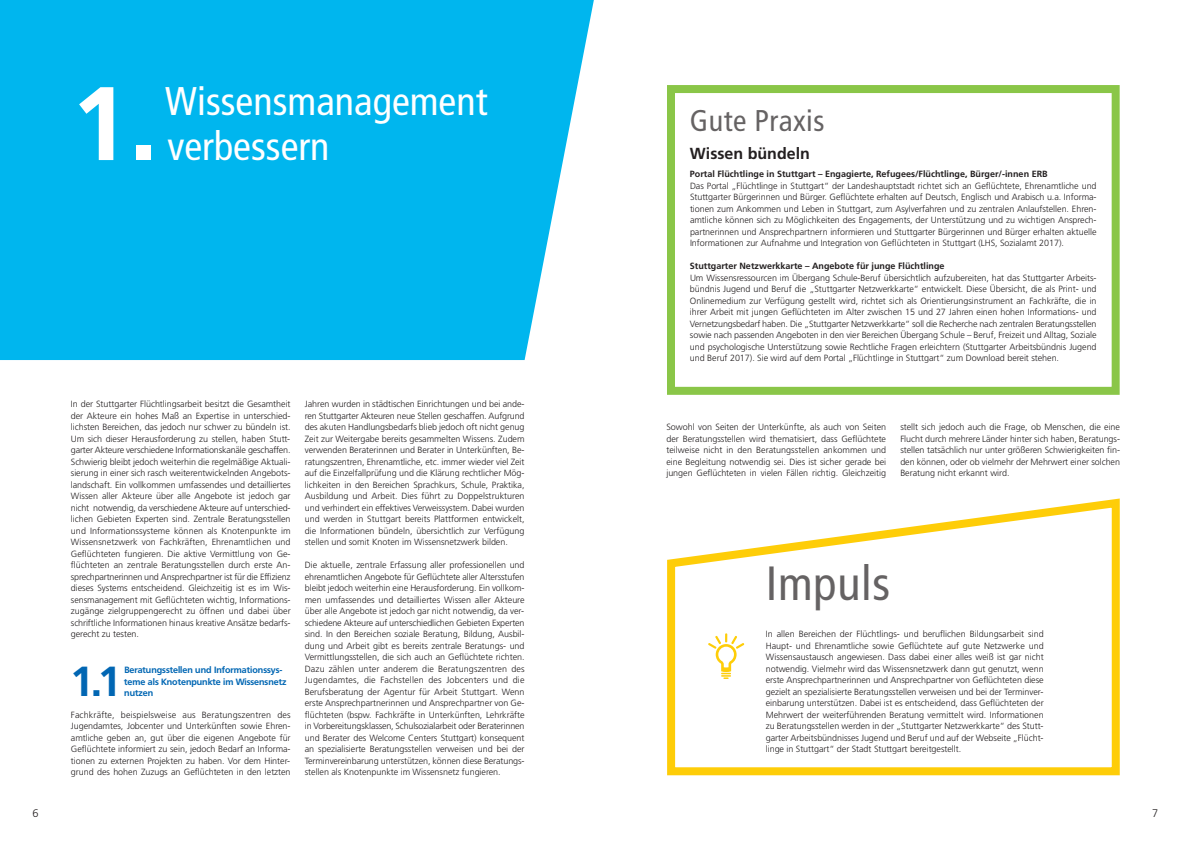
<style>
.page{position:relative;width:1191px;height:842px;background:#fff}
.page>*{position:absolute;margin:0;border:0;box-sizing:border-box;transform-origin:0 0}
.t1{font:700 104.4px "Frutiger LT Com";color:#fff}
.t2{font:condensed 48px "Frutiger";letter-spacing:.015em;color:rgb(35 31 32/.7)}
.t3{font:700 41.6px "Frutiger BQ";color:#0166b3}
.t4{font:condensed 40px/45px "Frutiger LT Com";color:#fff}
.t5{font:condensed 30px "Frutiger";letter-spacing:.015em;color:rgb(35 31 32/.7)}
.t6{font:700 16px "Frutiger";color:#231f20}
.t7{font:300 11px "Frutiger LT Com";color:#231f20}
.t8{font:300 9px/11.5px "Frutiger LT Com";letter-spacing:-.005em;color:#231f20;text-align:justify}
.t9{font:700 9px "Frutiger";color:#231f20}
.t10{font:700 9px/11.5px "Frutiger BQ";color:#0166b3}
</style>
<div class="page">
<div style="left:0;top:0;width:594px;height:360px;background:#00b6ee"></div>
<svg style="left:667px;top:498px;width:452px;height:277px"></svg>
<svg style="left:708px;top:633px;width:36px;height:46px"></svg>
<div style="left:667px;top:85px;width:452px;height:310px;border:8px solid #8ac648"></div>
<h1 class="t1" style="left:71px;top:63px;width:89px">1.</h1>
<h3 class="t4" style="left:165px;top:79px;width:324px">Wissensmanagement verbessern</h3>
<p class="t8" style="left:71px;top:398px;width:221px">In der Stuttgarter Flüchtlingsarbeit besitzt die Gesamtheit der Akteure ein hohes Maß an Expertise in unterschied&shy;lichsten Bereichen, das jedoch nur schwer zu bündeln ist.<br>Um sich dieser Herausforderung zu stellen, haben Stutt&shy;garter Akteure verschiedene Informationskanäle geschaffen.<br>Schwierig bleibt jedoch weiterhin die regelmäßige Aktuali&shy;sierung in einer sich rasch weiterentwickelnden Angebots&shy;landschaft. Ein vollkommen umfassendes und detailliertes Wissen aller Akteure über alle Angebote ist jedoch gar nicht notwendig, da verschiedene Akteure auf unterschied&shy;lichen Gebieten Experten sind. Zentrale Beratungsstellen und Informationssysteme können als Knotenpunkte im Wissensnetzwerk von Fachkräften, Ehrenamtlichen und Geflüchteten fungieren. Die aktive Vermittlung von Ge&shy;flüchteten an zentrale Beratungsstellen durch erste An&shy;sprechpartnerinnen und Ansprechpartner ist für die Effizienz dieses Systems entscheidend. Gleichzeitig ist es im Wis&shy;sensmanagement mit Geflüchteten wichtig, Informations&shy;zugänge zielgruppengerecht zu öffnen und dabei über schriftliche Informationen hinaus kreative Ansätze bedarfs&shy;gerecht zu testen.</p>
<h3 class="t3" style="left:71px;top:659px;width:53px">1.1</h3>
<p class="t10" style="left:124px;top:665px;width:164px">Beratungsstellen und Informationssys&shy;teme als Knotenpunkte im Wissensnetz nutzen</p>
<p class="t8" style="left:71px;top:709px;width:221px">Fachkräfte, beispielsweise aus Beratungszentren des Jugendamtes, Jobcenter und Unterkünften sowie Ehren&shy;amtliche geben an, gut über die eigenen Angebote für Geflüchtete informiert zu sein, jedoch Bedarf an Informa&shy;tionen zu externen Projekten zu haben. Vor dem Hinter&shy;grund des hohen Zuzugs an Geflüchteten in den letzten</p>
<p class="t8" style="left:305px;top:398px;width:221px">Jahren wurden in städtischen Einrichtungen und bei ande&shy;ren Stuttgarter Akteuren neue Stellen geschaffen. Aufgrund des akuten Handlungsbedarfs blieb jedoch oft nicht genug Zeit zur Weitergabe bereits gesammelten Wissens. Zudem verwenden Beraterinnen und Berater in Unterkünften, Be&shy;ratungszentren, Ehrenamtliche, etc. immer wieder viel Zeit auf die Einzelfallprüfung und die Klärung rechtlicher Mög&shy;lichkeiten in den Bereichen Sprachkurs, Schule, Praktika, Ausbildung und Arbeit. Dies führt zu Doppelstrukturen und verhindert ein effektives Verweissystem. Dabei wurden und werden in Stuttgart bereits Plattformen entwickelt, die Informationen bündeln, übersichtlich zur Verfügung stellen und somit Knoten im Wissensnetzwerk bilden.</p>
<p class="t8" style="left:305px;top:559px;width:221px">Die aktuelle, zentrale Erfassung aller professionellen und ehrenamtlichen Angebote für Geflüchtete aller Altersstufen bleibt jedoch weiterhin eine Herausforderung. Ein vollkom&shy;men umfassendes und detailliertes Wissen aller Akteure über alle Angebote ist jedoch gar nicht notwendig, da ver&shy;schiedene Akteure auf unterschiedlichen Gebieten Experten sind. In den Bereichen soziale Beratung, Bildung, Ausbil&shy;dung und Arbeit gibt es bereits zentrale Beratungs- und Vermittlungsstellen, die sich auch an Geflüchtete richten.<br>Dazu zählen unter anderem die Beratungszentren des Jugendamtes, die Fachstellen des Jobcenters und die Berufsberatung der Agentur für Arbeit Stuttgart. Wenn erste Ansprechpartnerinnen und Ansprechpartner von Ge&shy;flüchteten (bspw. Fachkräfte in Unterkünften, Lehrkräfte in Vorbereitungsklassen, Schulsozialarbeit oder Beraterinnen und Berater des Welcome Centers Stuttgart) konsequent an spezialisierte Beratungsstellen verweisen und bei der Terminvereinbarung unterstützen, können diese Beratungs&shy;stellen als Knotenpunkte im Wissensnetz fungieren.</p>
<h3 class="t5" style="left:690px;top:108px;width:136px">Gute Praxis</h3>
<h3 class="t6" style="left:690px;top:147px;width:121px">Wissen bündeln</h3>
<p class="t9" style="left:690px;top:170px;width:359px">Portal Flüchtlinge in Stuttgart – Engagierte, Refugees/Flüchtlinge, Bürger/-innen ERB</p>
<p class="t8" style="left:690px;top:180px;width:408px">Das Portal „Flüchtlinge in Stuttgart“ der Landeshauptstadt richtet sich an Geflüchtete, Ehrenamtliche und Stuttgarter Bürgerinnen und Bürger. Geflüchtete erhalten auf Deutsch, Englisch und Arabisch u.a. Informa&shy;tionen zum Ankommen und Leben in Stuttgart, zum Asylverfahren und zu zentralen Anlaufstellen. Ehren&shy;amtliche können sich zu Möglichkeiten des Engagements, der Unterstützung und zu wichtigen Ansprech&shy;partnerinnen und Ansprechpartnern informieren und Stuttgarter Bürgerinnen und Bürger erhalten aktuelle Informationen zur Aufnahme und Integration von Geflüchteten in Stuttgart (LHS, Sozialamt 2017).</p>
<p class="t9" style="left:690px;top:262px;width:256px">Stuttgarter Netzwerkkarte – Angebote für junge Flüchtlinge</p>
<p class="t8" style="left:690px;top:272px;width:408px">Um Wissensressourcen im Übergang Schule-Beruf übersichtlich aufzubereiten, hat das Stuttgarter Arbeits&shy;bündnis Jugend und Beruf die „Stuttgarter Netzwerkkarte“ entwickelt. Diese Übersicht, die als Print- und Onlinemedium zur Verfügung gestellt wird, richtet sich als Orientierungsinstrument an Fachkräfte, die in ihrer Arbeit mit jungen Geflüchteten im Alter zwischen 15 und 27 Jahren einen hohen Informations- und Vernetzungsbedarf haben. Die „Stuttgarter Netzwerkkarte“ soll die Recherche nach zentralen Beratungsstellen sowie nach passenden Angeboten in den vier Bereichen Übergang Schule – Beruf, Freizeit und Alltag, Soziale und psychologische Unterstützung sowie Rechtliche Fragen erleichtern (Stuttgarter Arbeitsbündnis Jugend und Beruf 2017). Sie wird auf dem Portal „Flüchtlinge in Stuttgart“ zum Download bereit stehen.</p>
<p class="t8" style="left:666px;top:421px;width:221px">Sowohl von Seiten der Unterkünfte, als auch von Seiten der Beratungsstellen wird thematisiert, dass Geflüchtete teilweise nicht in den Beratungsstellen ankommen und eine Begleitung notwendig sei. Dies ist sicher gerade bei jungen Geflüchteten in vielen Fällen richtig. Gleichzeitig</p>
<p class="t8" style="left:900px;top:421px;width:221px">stellt sich jedoch auch die Frage, ob Menschen, die eine Flucht durch mehrere Länder hinter sich haben, Beratungs&shy;stellen tatsächlich nur unter größeren Schwierigkeiten fin&shy;den können, oder ob vielmehr der Mehrwert einer solchen Beratung nicht erkannt wird.</p>
<h2 class="t2" style="left:765px;top:564px;width:126px">Impuls</h2>
<p class="t8" style="left:766px;top:628px;width:279px">In allen Bereichen der Flüchtlings- und beruflichen Bildungsarbeit sind Haupt- und Ehrenamtliche sowie Geflüchtete auf gute Netzwerke und Wissensaustausch angewiesen. Dass dabei einer alles weiß ist gar nicht notwendig. Vielmehr wird das Wissensnetzwerk dann gut genutzt, wenn erste Ansprechpartnerinnen und Ansprechpartner von Geflüchteten diese gezielt an spezialisierte Beratungsstellen verweisen und bei der Terminver&shy;einbarung unterstützen. Dabei ist es entscheidend, dass Geflüchteten der Mehrwert der weiterführenden Beratung vermittelt wird. Informationen zu Beratungsstellen werden in der „Stuttgarter Netzwerkkarte“ des Stutt&shy;garter Arbeitsbündnisses Jugend und Beruf und auf der Webseite „Flücht&shy;linge in Stuttgart“ der Stadt Stuttgart bereitgestellt.</p>
<p class="t7" style="left:33px;top:806px;width:8px">6</p>
<p class="t7" style="left:1152px;top:806px;width:8px">7</p>
</div>
